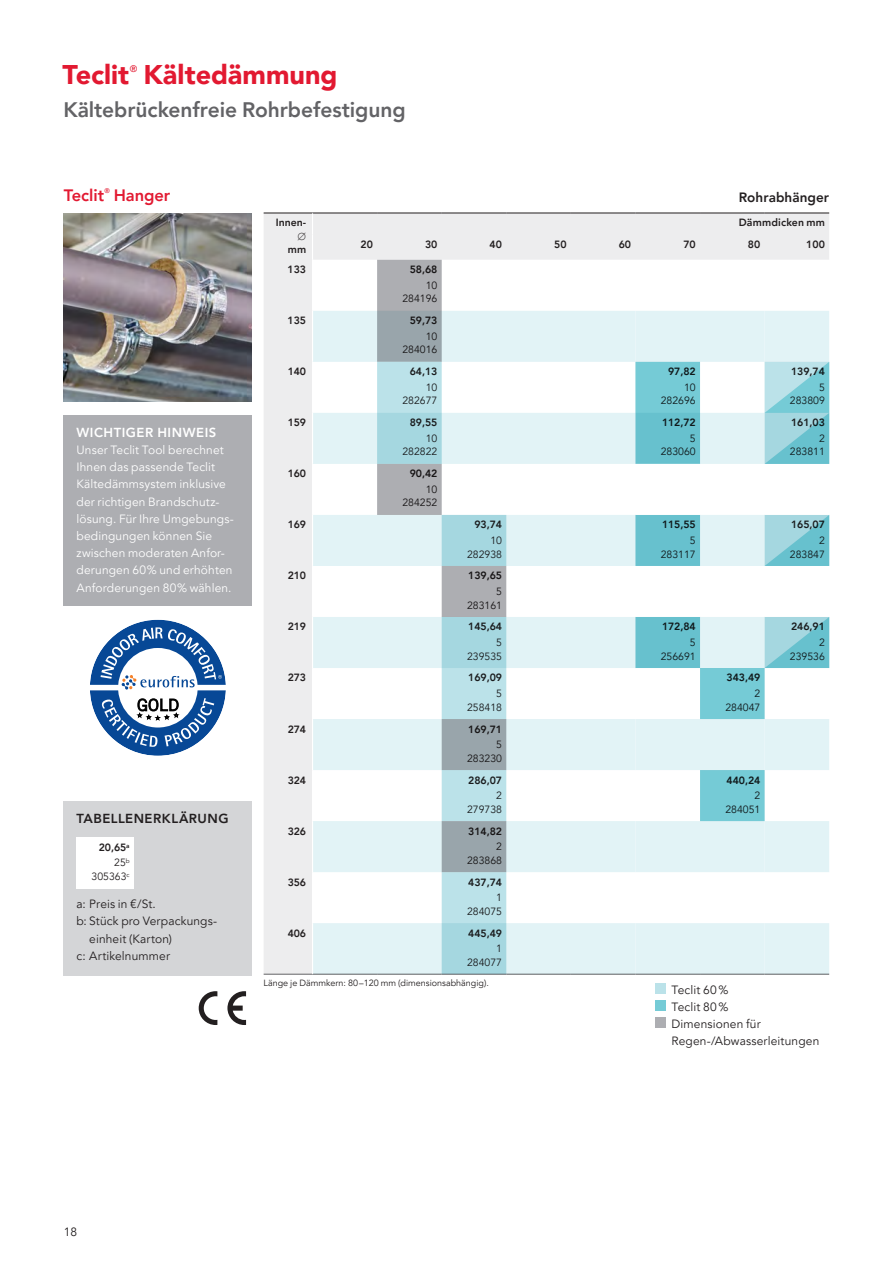
<style>
.page{position:relative;width:893px;height:1263px;background:#fff}
.page>*{position:absolute;margin:0;border:0;box-sizing:border-box;transform-origin:0 0}
.t1{font:900 27px "Avenir LT Pro";color:#e21931}
.t2{font:800 21px "Avenir LT Pro";letter-spacing:-.005em;color:#636366}
.t3{font:800 16.5px "Avenir LT Pro";letter-spacing:-.005em;color:#e21931}
.t4{font:800 13.5px "Avenir LT Pro";letter-spacing:.005em;color:#231f20}
.t5{font:800 13.05px "Avenir LT Pro";letter-spacing:.035em;color:#231f20}
.t6{font:800 13.05px "Avenir LT Pro";letter-spacing:.04em;color:#fff}
.t7{font:12px/17.2px "Avenir LT Pro";letter-spacing:.01em;color:#fff}
.t8{font:12px/17.2px "Avenir LT Pro";letter-spacing:.01em;color:#231f20}
.t9{font:800 10.5px/15.6px "Avenir LT Pro";letter-spacing:-.01em;color:#231f20;text-align:right}
.t10{font:10.5px/13.5px "Avenir LT Pro";color:#231f20;text-align:right}
.t11{font:800 10.5px "Avenir LT Pro";letter-spacing:.015em;color:#231f20}
.t12{font:500 9.45px "Avenir LT Pro";color:#e21931}
.t13{font:9px "Avenir LT Pro";color:#231f20}
.t14{font:500 6.75px "Avenir LT Pro";color:#e21931}
.s1{font-weight:400}
</style>
<div class="page">
<div style="left:264px;top:214px;width:565px;height:760px;background:#ededee"></div>
<hr style="left:264px;top:974px;width:49px;height:1px;background:#636366">
<hr style="left:313px;top:974px;width:64px;height:1px;background:#636366">
<hr style="left:377px;top:974px;width:65px;height:1px;background:#636366">
<hr style="left:442px;top:974px;width:64px;height:1px;background:#636366">
<hr style="left:506px;top:974px;width:65px;height:1px;background:#636366">
<hr style="left:571px;top:974px;width:64px;height:1px;background:#636366">
<hr style="left:635px;top:974px;width:65px;height:1px;background:#636366">
<hr style="left:700px;top:974px;width:65px;height:1px;background:#636366">
<hr style="left:765px;top:974px;width:64px;height:1px;background:#636366">
<svg style="left:312px;top:214px;width:1px;height:46px"></svg>
<div style="left:655px;top:983px;width:11px;height:11px;background:#bbe2e9"></div>
<div style="left:655px;top:1000px;width:11px;height:11px;background:#75cbd6"></div>
<div style="left:655px;top:1017px;width:11px;height:11px;background:#adaeb2"></div>
<img style="left:64px;top:214px;width:188px;height:188px">
<div style="left:64px;top:415px;width:188px;height:191px;background:#adaeb2"></div>
<svg style="left:90px;top:620px;width:136px;height:136px"></svg>
<div style="left:64px;top:801px;width:188px;height:174px;background:#d4d5d7"></div>
<div style="left:77px;top:837px;width:57px;height:51px;background:#fff"></div>
<svg style="left:227px;top:991px;width:19px;height:34px"></svg>
<svg style="left:199px;top:991px;width:18px;height:34px"></svg>
<svg style="left:313px;top:260px;width:322px;height:51px"></svg>
<svg style="left:313px;top:311px;width:322px;height:663px"></svg>
<svg style="left:635px;top:260px;width:194px;height:714px"></svg>
<hr style="left:312px;top:260px;width:1px;height:51px;background:#fff">
<hr style="left:312px;top:311px;width:1px;height:51px;background:#fff">
<hr style="left:312px;top:362px;width:1px;height:51px;background:#fff">
<hr style="left:312px;top:413px;width:1px;height:51px;background:#fff">
<hr style="left:312px;top:464px;width:1px;height:51px;background:#fff">
<hr style="left:312px;top:515px;width:1px;height:51px;background:#fff">
<hr style="left:312px;top:566px;width:1px;height:51px;background:#fff">
<hr style="left:312px;top:617px;width:1px;height:51px;background:#fff">
<hr style="left:312px;top:668px;width:1px;height:51px;background:#fff">
<hr style="left:312px;top:719px;width:1px;height:51px;background:#fff">
<hr style="left:312px;top:770px;width:1px;height:51px;background:#fff">
<hr style="left:312px;top:821px;width:1px;height:51px;background:#fff">
<hr style="left:312px;top:872px;width:1px;height:51px;background:#fff">
<hr style="left:312px;top:923px;width:1px;height:51px;background:#fff">
<svg style="left:298px;top:232px;width:8px;height:8px"></svg>
<h1 class="t1" style="left:63px;top:58px;width:68px">Teclit</h1>
<p class="t12" style="left:130px;top:63px;width:9px">®</p>
<h1 class="t1" style="left:144px;top:58px;width:196px">Kältedämmung</h1>
<h2 class="t2" style="left:63px;top:97px;width:344px">Kältebrückenfreie Rohrbefestigung</h2>
<h3 class="t3" style="left:64px;top:185px;width:42px">Teclit</h3>
<p class="t14" style="left:104px;top:187px;width:7px">®</p>
<h3 class="t3" style="left:114px;top:185px;width:58px">Hanger</h3>
<p class="t4" style="left:739px;top:190px;width:92px">Rohrabhänger</p>
<p class="t6" style="left:77px;top:424px;width:141px">WICHTIGER HINWEIS</p>
<p class="t7" style="left:77px;top:441px;width:159px">Unser Teclit Tool berechnet<br>Ihnen das passende Teclit<br>Kältedämmsystem inklusive der richtigen Brandschutz&shy;lösung. Für Ihre Umgebungs&shy;bedingungen können Sie zwischen moderaten Anfor&shy;derungen 60% und erhöhten<br>Anforderungen 80% wählen.</p>
<p class="t5" style="left:77px;top:810px;width:154px">TABELLENERKLÄRUNG</p>
<p class="t9" style="left:99px;top:839px;width:32px">20,65<sup>a<br></sup><span class="s1">25</span><sup>b</sup></p>
<p class="t10" style="left:92px;top:870px;width:40px">305363<sup>c</sup></p>
<p class="t8" style="left:77px;top:895px;width:81px">a: Preis in €/St.</p>
<p class="t8" style="left:77px;top:913px;width:141px">b: Stück pro Verpackungs-</p>
<p class="t8" style="left:89px;top:930px;width:84px">einheit (Karton)</p>
<p class="t8" style="left:77px;top:947px;width:95px">c: Artikelnummer</p>
<p class="t9" style="left:276px;top:215px;width:32px">Innen-</p>
<p class="t9" style="left:288px;top:242px;width:20px">mm</p>
<p class="t11" style="left:739px;top:217px;width:88px">Dämmdicken mm</p>
<p class="t9" style="left:360px;top:236px;width:14px">20</p>
<p class="t9" style="left:425px;top:236px;width:14px">30</p>
<p class="t9" style="left:490px;top:236px;width:14px">40</p>
<p class="t9" style="left:554px;top:236px;width:14px">50</p>
<p class="t9" style="left:619px;top:236px;width:14px">60</p>
<p class="t9" style="left:683px;top:236px;width:14px">70</p>
<p class="t9" style="left:748px;top:236px;width:14px">80</p>
<p class="t9" style="left:806px;top:236px;width:20px">100</p>
<p class="t9" style="left:287px;top:262px;width:20px">133</p>
<p class="t9" style="left:287px;top:313px;width:20px">135</p>
<p class="t9" style="left:288px;top:364px;width:20px">140</p>
<p class="t9" style="left:410px;top:262px;width:29px">58,68</p>
<p class="t10" style="left:402px;top:279px;width:37px">10<br>284196</p>
<p class="t9" style="left:410px;top:313px;width:29px">59,73</p>
<p class="t10" style="left:402px;top:330px;width:37px">10<br>284016</p>
<p class="t9" style="left:410px;top:364px;width:29px">64,13</p>
<p class="t10" style="left:402px;top:381px;width:37px">10<br>282677</p>
<p class="t9" style="left:668px;top:364px;width:29px">97,82</p>
<p class="t10" style="left:661px;top:381px;width:37px">10<br>282696</p>
<p class="t9" style="left:791px;top:364px;width:35px">139,74</p>
<p class="t10" style="left:790px;top:381px;width:37px">5<br>283809</p>
<p class="t9" style="left:288px;top:415px;width:20px">159</p>
<p class="t9" style="left:410px;top:415px;width:29px">89,55</p>
<p class="t10" style="left:402px;top:432px;width:37px">10<br>282822</p>
<p class="t9" style="left:662px;top:415px;width:35px">112,72</p>
<p class="t10" style="left:661px;top:432px;width:37px">5<br>283060</p>
<p class="t9" style="left:791px;top:415px;width:35px">161,03</p>
<p class="t10" style="left:790px;top:432px;width:37px">2<br>283811</p>
<p class="t9" style="left:288px;top:466px;width:20px">160</p>
<p class="t9" style="left:410px;top:466px;width:29px">90,42</p>
<p class="t10" style="left:402px;top:483px;width:37px">10<br>284252</p>
<p class="t9" style="left:288px;top:517px;width:20px">169</p>
<p class="t9" style="left:474px;top:517px;width:29px">93,74</p>
<p class="t10" style="left:467px;top:534px;width:37px">10<br>282938</p>
<p class="t9" style="left:662px;top:517px;width:35px">115,55</p>
<p class="t10" style="left:661px;top:534px;width:37px">5<br>283117</p>
<p class="t9" style="left:791px;top:517px;width:35px">165,07</p>
<p class="t10" style="left:790px;top:534px;width:37px">2<br>283847</p>
<p class="t9" style="left:288px;top:568px;width:20px">210</p>
<p class="t9" style="left:288px;top:619px;width:20px">219</p>
<p class="t9" style="left:468px;top:568px;width:35px">139,65</p>
<p class="t10" style="left:467px;top:585px;width:37px">5<br>283161</p>
<p class="t9" style="left:468px;top:619px;width:35px">145,64</p>
<p class="t10" style="left:467px;top:636px;width:37px">5<br>239535</p>
<p class="t9" style="left:662px;top:619px;width:35px">172,84</p>
<p class="t10" style="left:661px;top:636px;width:37px">5<br>256691</p>
<p class="t9" style="left:791px;top:619px;width:35px">246,91</p>
<p class="t10" style="left:790px;top:636px;width:37px">2<br>239536</p>
<p class="t9" style="left:288px;top:670px;width:20px">273</p>
<p class="t9" style="left:468px;top:670px;width:35px">169,09</p>
<p class="t10" style="left:467px;top:687px;width:37px">5<br>258418</p>
<p class="t9" style="left:727px;top:670px;width:35px">343,49</p>
<p class="t10" style="left:725px;top:687px;width:37px">2<br>284047</p>
<p class="t9" style="left:288px;top:721px;width:20px">274</p>
<p class="t9" style="left:288px;top:772px;width:20px">324</p>
<p class="t9" style="left:468px;top:721px;width:35px">169,71</p>
<p class="t10" style="left:467px;top:738px;width:37px">5<br>283230</p>
<p class="t9" style="left:468px;top:772px;width:35px">286,07</p>
<p class="t10" style="left:467px;top:789px;width:37px">2<br>279738</p>
<p class="t9" style="left:727px;top:772px;width:35px">440,24</p>
<p class="t10" style="left:725px;top:789px;width:37px">2<br>284051</p>
<p class="t9" style="left:288px;top:823px;width:20px">326</p>
<p class="t9" style="left:468px;top:823px;width:35px">314,82</p>
<p class="t10" style="left:467px;top:840px;width:37px">2<br>283868</p>
<p class="t9" style="left:468px;top:874px;width:35px">437,74</p>
<p class="t10" style="left:467px;top:891px;width:37px">1<br>284075</p>
<p class="t9" style="left:468px;top:925px;width:35px">445,49</p>
<p class="t10" style="left:467px;top:942px;width:37px">1<br>284077</p>
<p class="t13" style="left:264px;top:978px;width:227px">Länge je Dämmkern: 80–120 mm (dimensionsabhängig).</p>
<p class="t9" style="left:288px;top:874px;width:20px">356</p>
<p class="t9" style="left:288px;top:925px;width:20px">406</p>
<p class="t8" style="left:672px;top:981px;width:149px">Teclit 60%<br>Teclit 80%<br>Dimensionen für<br>Regen-/Abwasserleitungen</p>
<p class="t8" style="left:64px;top:1223px;width:15px">18</p>
</div>
